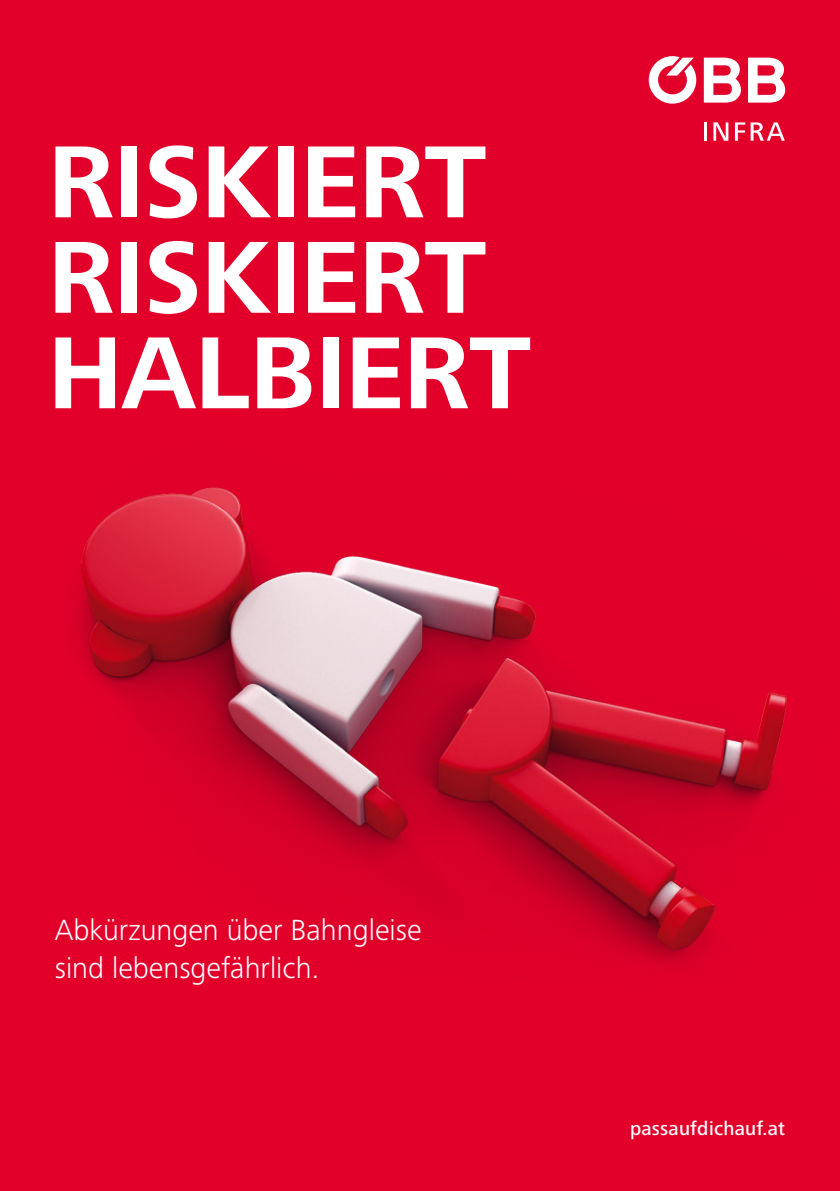
<style>
.page{position:relative;width:840px;height:1191px;background:#fff}
.page>*{position:absolute;margin:0;border:0;box-sizing:border-box;transform-origin:0 0}
.t1{font:700 106px/95.4px "Frutiger Next Pro";letter-spacing:-.01em;color:#fff}
.t2{font:300 30.2px/38.2px "Frutiger Next Pro";color:#fff}
.t3{font:500 19.8px "Frutiger Next Pro";letter-spacing:.01em;color:#fff}
</style>
<div class="page">
<img style="left:0;top:0;width:839px;height:1191px">
<svg style="left:747px;top:58px;width:37px;height:45px"></svg>
<svg style="left:703px;top:58px;width:37px;height:45px"></svg>
<svg style="left:648px;top:56px;width:48px;height:48px"></svg>
<hr style="left:703px;top:122px;width:3px;height:19px;background:#fff">
<svg style="left:713px;top:122px;width:15px;height:19px"></svg>
<svg style="left:734px;top:122px;width:10px;height:19px"></svg>
<svg style="left:750px;top:122px;width:34px;height:19px"></svg>
<h1 class="t1" style="left:48px;top:134px;width:484px">RISKIERT<br>RISKIERT<br>HALBIERT</h1>
<p class="t2" style="left:55px;top:911px;width:368px">Abkürzungen über Bahngleise sind lebensgefährlich.</p>
<p class="t3" style="left:629px;top:1117px;width:156px">passaufdichauf.at</p>
</div>
